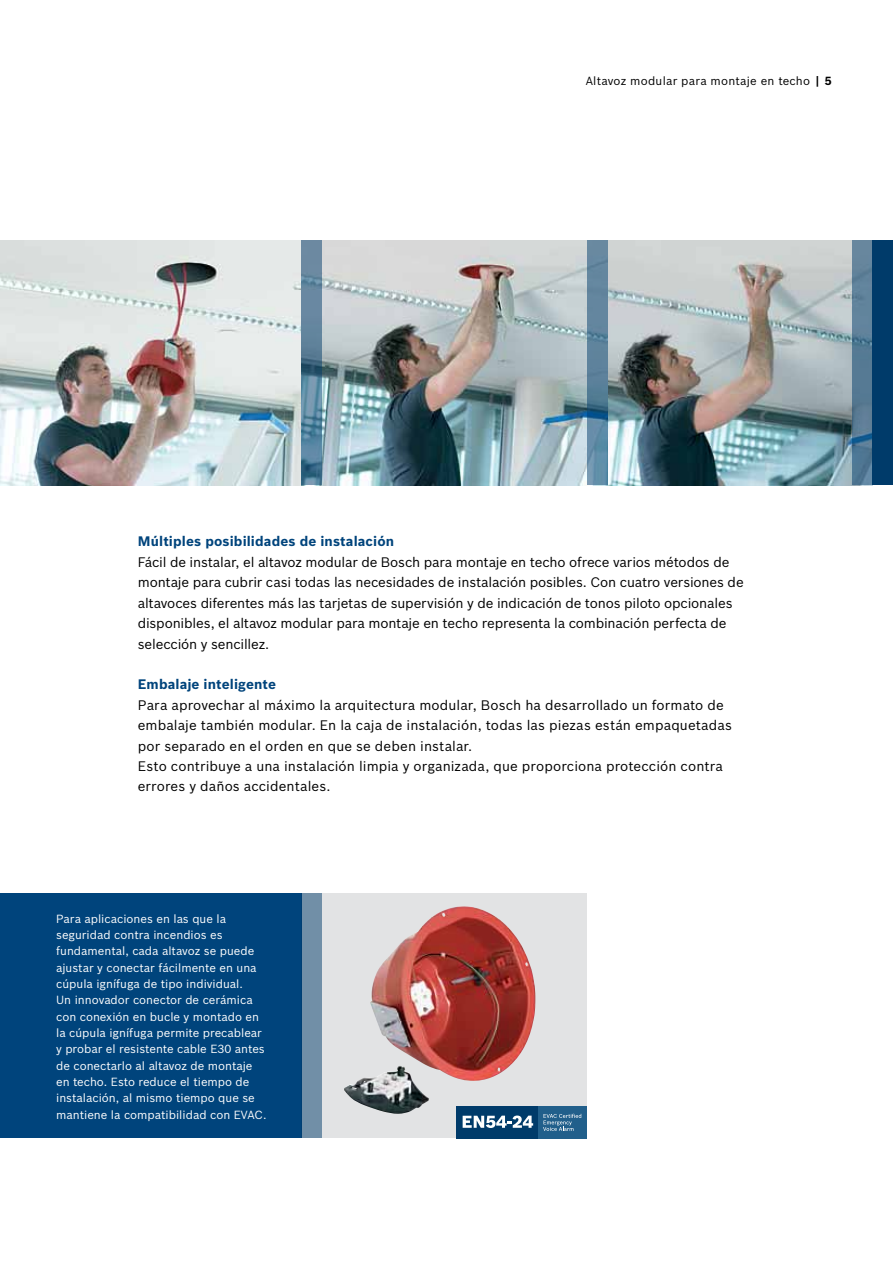
<style>
.page{position:relative;width:893px;height:1263px;background:#fff}
.page>*{position:absolute;margin:0;border:0;box-sizing:border-box;transform-origin:0 0}
.t1{font:13.5px/20.4px "Bosch Sans";color:#000}
.t2{font:700 13.5px "Bosch Sans";letter-spacing:.01em;color:#00447c}
.t3{font:11.55px/16.4px "Bosch Sans";color:#fff}
.t4{font:11.55px "Bosch Sans";letter-spacing:.02em;color:#000}
.s1{font-weight:700}
</style>
<div class="page">
<img style="left:0;top:240px;width:301px;height:245px">
<img style="left:607px;top:240px;width:245px;height:245px">
<img style="left:322px;top:240px;width:265px;height:245px">
<svg style="left:852px;top:240px;width:20px;height:245px;background:#587c96"></svg>
<svg style="left:301px;top:240px;width:21px;height:245px;background:#5a819b"></svg>
<svg style="left:587px;top:240px;width:20px;height:245px;background:#5c839e"></svg>
<div style="left:872px;top:240px;width:21px;height:245px;background:#003b6a"></div>
<div style="left:301px;top:893px;width:286px;height:245px;background:#e2e3e4"></div>
<img style="left:344px;top:906px;width:192px;height:208px">
<div style="left:0;top:893px;width:301px;height:245px;background:#00447c"></div>
<div style="left:301px;top:893px;width:20px;height:245px;background:#718fa7"></div>
<div style="left:538px;top:1105px;width:49px;height:33px;background:#215f8b"></div>
<div style="left:456px;top:1105px;width:82px;height:33px;background:#003b6a"></div>
<svg style="left:463px;top:1115px;width:70px;height:13px"></svg>
<svg style="left:543px;top:1114px;width:38px;height:17px"></svg>
<p class="t4" style="left:586px;top:73px;width:248px">Altavoz modular para montaje en techo <span class="s1">| 5</span></p>
<p class="t2" style="left:138px;top:531px;width:258px">Múltiples posibilidades de instalación</p>
<p class="t1" style="left:138px;top:551px;width:607px">Fácil de instalar, el altavoz modular de Bosch para montaje en techo ofrece varios métodos de montaje para cubrir casi todas las necesidades de instalación posibles. Con cuatro versiones de altavoces diferentes más las tarjetas de supervisión y de indicación de tonos piloto opcionales disponibles, el altavoz modular para montaje en techo representa la combinación perfecta de selección y sencillez.</p>
<p class="t2" style="left:138px;top:674px;width:140px">Embalaje inteligente</p>
<p class="t1" style="left:138px;top:694px;width:596px">Para aprovechar al máximo la arquitectura modular, Bosch ha desarrollado un formato de embalaje también modular. En la caja de instalación, todas las piezas están empaquetadas por separado en el orden en que se deben instalar.<br>Esto contribuye a una instalación limpia y organizada, que proporciona protección contra errores y daños accidentales.</p>
<p class="t3" style="left:56px;top:909px;width:212px">Para aplicaciones en las que la seguridad contra incendios es fundamental, cada altavoz se puede ajustar y conectar fácilmente en una cúpula ignífuga de tipo individual.<br>Un innovador conector de cerámica con conexión en bucle y montado en la cúpula ignífuga permite precablear y probar el resistente cable E30 antes de conectarlo al altavoz de montaje en techo. Esto reduce el tiempo de instalación, al mismo tiempo que se mantiene la compatibilidad con EVAC.</p>
</div>
